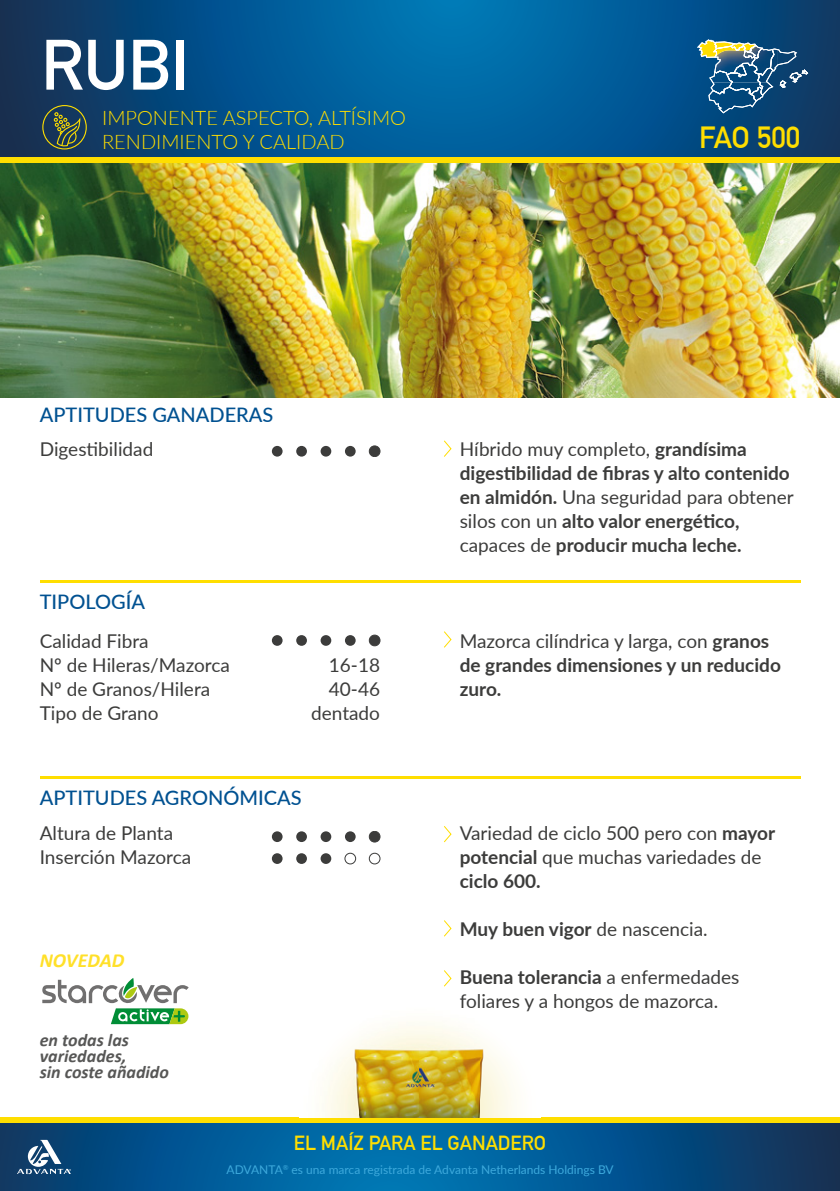
<style>
.page{position:relative;width:840px;height:1191px;background:#fff}
.page>*{position:absolute;margin:0;border:0;box-sizing:border-box;transform-origin:0 0}
.t1{font:700 70px "DIN Alternate";color:#fff}
.t2{font:700 30px "DIN Alternate";letter-spacing:-.01em;color:#ffde00}
.t3{font:500 20px "Lato";color:#005191}
.t4{font:300 20px/24px "Lato";color:#ffde00}
.t5{font:700 20px "DIN Alternate";color:#ffde00}
.t6{font:italic 700 20px "Calibri";color:#ffe029}
.t7{font:700 19px/24px "Lato";color:#3c3c3b}
.t8{font:19px/24px "Lato";color:#3c3c3b}
.t9{font:italic 700 18px/16px "Calibri";color:#575756}
.t10{font:12px "Lato";color:#3da9dc}
.s1{font-weight:400}
.s2{font-weight:700}
</style>
<div class="page">
<svg style="left:0;top:0;width:839px;height:157px;background:#04538b"></svg>
<svg style="left:0;top:1123px;width:839px;height:68px;background:#03558d"></svg>
<div style="left:0;top:157px;width:839px;height:6px;background:#ffde00"></div>
<div style="left:0;top:1117px;width:839px;height:6px;background:#ffde00"></div>
<svg style="left:17px;top:1139px;width:54px;height:35px"></svg>
<img style="left:323px;top:1022px;width:192px;height:95px">
<div style="left:42px;top:105px;width:45px;height:44px;border:1px solid #ffde00;border-radius:50%"></div>
<svg style="left:54px;top:112px;width:27px;height:35px"></svg>
<hr style="left:40px;top:580px;width:759px;height:3px;background:#ffde00">
<hr style="left:40px;top:776px;width:759px;height:3px;background:#ffde00">
<svg style="left:444px;top:440px;width:7px;height:17px"></svg>
<svg style="left:696px;top:39px;width:111px;height:74px;background:#366684"></svg>
<svg style="left:42px;top:978px;width:147px;height:46px"></svg>
<img style="left:0;top:163px;width:839px;height:234px">
<svg style="left:444px;top:826px;width:7px;height:16px"></svg>
<svg style="left:444px;top:920px;width:7px;height:16px"></svg>
<svg style="left:444px;top:970px;width:7px;height:16px"></svg>
<svg style="left:444px;top:631px;width:7px;height:16px"></svg>
<div style="left:320px;top:635px;width:11px;height:11px;background:#3c3c3b;border-radius:50%"></div>
<div style="left:296px;top:635px;width:11px;height:11px;background:#3c3c3b;border-radius:50%"></div>
<div style="left:272px;top:635px;width:10px;height:11px;background:#3c3c3b;border-radius:50%"></div>
<div style="left:345px;top:635px;width:10px;height:11px;background:#3c3c3b;border-radius:50%"></div>
<div style="left:369px;top:635px;width:11px;height:11px;background:#3c3c3b;border-radius:50%"></div>
<div style="left:369px;top:635px;width:11px;height:11px;border:1px solid #3c3c3b;border-radius:50%"></div>
<div style="left:320px;top:831px;width:11px;height:11px;background:#3c3c3b;border-radius:50%"></div>
<div style="left:296px;top:831px;width:11px;height:11px;background:#3c3c3b;border-radius:50%"></div>
<div style="left:272px;top:831px;width:10px;height:11px;background:#3c3c3b;border-radius:50%"></div>
<div style="left:345px;top:831px;width:10px;height:11px;background:#3c3c3b;border-radius:50%"></div>
<div style="left:369px;top:831px;width:11px;height:11px;background:#3c3c3b;border-radius:50%"></div>
<div style="left:369px;top:831px;width:11px;height:11px;border:1px solid #3c3c3b;border-radius:50%"></div>
<div style="left:320px;top:446px;width:11px;height:10px;background:#3c3c3b;border-radius:50%"></div>
<div style="left:296px;top:446px;width:11px;height:10px;background:#3c3c3b;border-radius:50%"></div>
<div style="left:272px;top:446px;width:10px;height:10px;background:#3c3c3b;border-radius:50%"></div>
<div style="left:345px;top:446px;width:10px;height:10px;background:#3c3c3b;border-radius:50%"></div>
<div style="left:369px;top:446px;width:11px;height:10px;background:#3c3c3b;border-radius:50%"></div>
<div style="left:369px;top:446px;width:11px;height:11px;border:1px solid #3c3c3b;border-radius:50%"></div>
<div style="left:320px;top:853px;width:11px;height:11px;background:#3c3c3b;border-radius:50%"></div>
<div style="left:296px;top:853px;width:11px;height:11px;background:#3c3c3b;border-radius:50%"></div>
<div style="left:272px;top:853px;width:10px;height:11px;background:#3c3c3b;border-radius:50%"></div>
<div style="left:344px;top:853px;width:12px;height:11px;border:1px solid #3c3c3b;border-radius:50%"></div>
<div style="left:369px;top:853px;width:11px;height:11px;border:1px solid #3c3c3b;border-radius:50%"></div>
<h1 class="t1" style="left:41px;top:12px;width:149px">RUBI</h1>
<p class="t4" style="left:102px;top:105px;width:305px">IMPONENTE ASPECTO, ALTÍSIMO<br>RENDIMIENTO Y CALIDAD</p>
<h2 class="t2" style="left:698px;top:114px;width:102px">FAO 500</h2>
<p class="t3" style="left:40px;top:400px;width:235px">APTITUDES GANADERAS</p>
<p class="t8" style="left:40px;top:436px;width:115px">Digestibilidad</p>
<p class="t3" style="left:40px;top:588px;width:107px">TIPOLOGÍA</p>
<p class="t8" style="left:40px;top:628px;width:192px">Calidad Fibra<br>Nº de Hileras/Mazorca</p>
<p class="t8" style="left:329px;top:652px;width:53px">16-18</p>
<p class="t8" style="left:40px;top:676px;width:172px">Nº de Granos/Hilera</p>
<p class="t8" style="left:329px;top:676px;width:53px">40-46</p>
<p class="t8" style="left:40px;top:700px;width:120px">Tipo de Grano</p>
<p class="t8" style="left:311px;top:700px;width:70px">dentado</p>
<p class="t3" style="left:40px;top:783px;width:263px">APTITUDES AGRONÓMICAS</p>
<p class="t8" style="left:40px;top:820px;width:153px">Altura de Planta<br>Inserción Mazorca</p>
<p class="t6" style="left:40px;top:946px;width:86px">NOVEDAD</p>
<p class="t9" style="left:40px;top:1031px;width:131px">en todas las variedades,<br>sin coste añadido</p>
<p class="t7" style="left:459px;top:436px;width:335px"><span class="s1">Híbrido muy completo,</span> grandísima digestibilidad de fibras y alto contenido en almidón. <span class="s1">Una seguridad para obtener silos con un</span> alto valor energético, <span class="s1">capaces de</span> producir mucha leche.</p>
<p class="t7" style="left:459px;top:628px;width:322px"><span class="s1">Mazorca cilíndrica y larga, con</span> granos de grandes dimensiones y un reducido zuro.</p>
<p class="t8" style="left:459px;top:820px;width:317px">Variedad de ciclo 500 pero con <span class="s2">mayor potencial</span> que muchas variedades de <span class="s2">ciclo 600.</span></p>
<p class="t7" style="left:459px;top:916px;width:249px">Muy buen vigor <span class="s1">de nascencia.</span></p>
<p class="t8" style="left:459px;top:964px;width:281px"><span class="s2">Buena tolerancia</span> a enfermedades foliares y a hongos de mazorca.</p>
<p class="t5" style="left:294px;top:1127px;width:253px">EL MAÍZ PARA EL GANADERO</p>
<p class="t10" style="left:226px;top:1161px;width:388px">ADVANTA<sup>®</sup> es una marca registrada de Advanta Netherlands Holdings BV</p>
</div>
